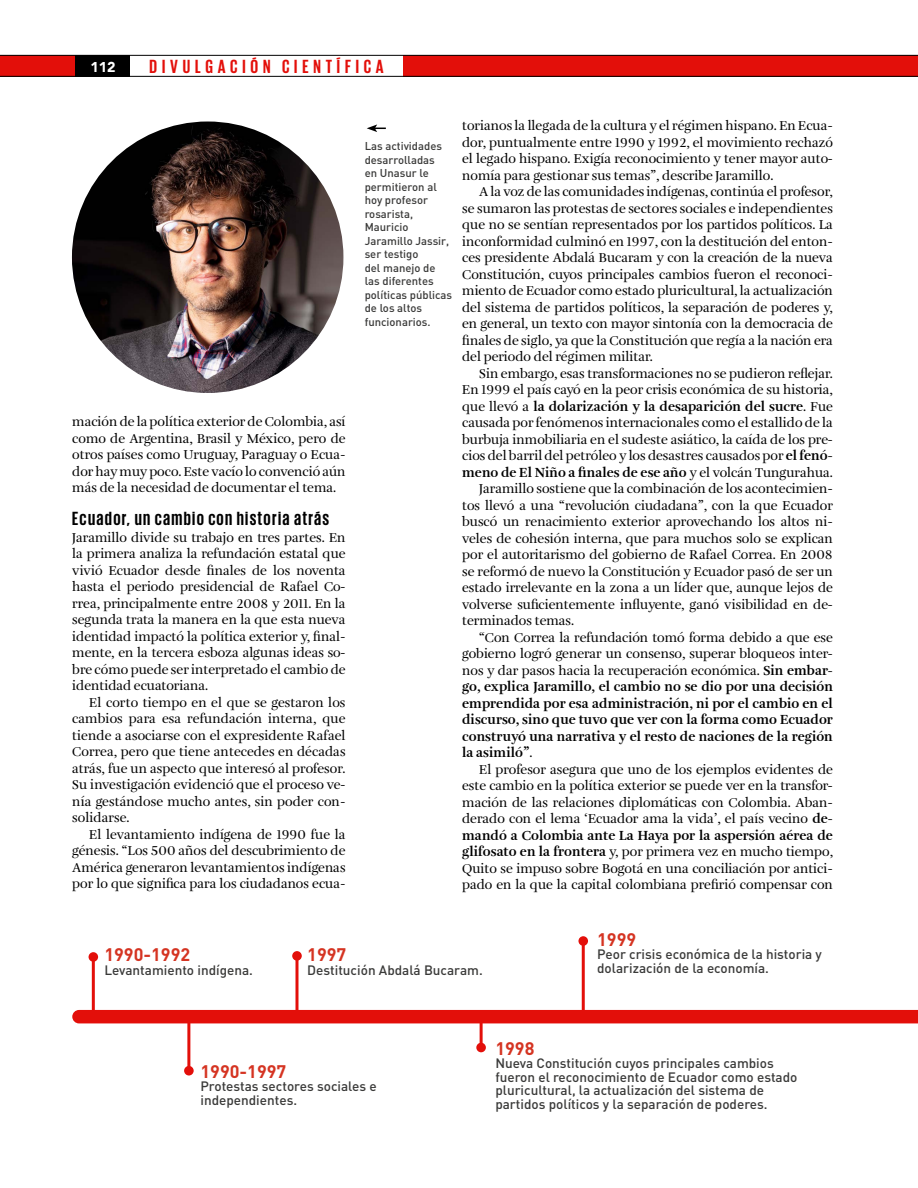
<style>
.page{position:relative;width:918px;height:1188px;background:#fff}
.page>*{position:absolute;margin:0;border:0;box-sizing:border-box;transform-origin:0 0}
.t1{font:700 19.5px "Giorgio Sans";letter-spacing:.07em;color:#000}
.t2{font:700 19.5px "Giorgio Sans";letter-spacing:.25em;color:#e30f0a}
.t3{font:700 18px "DIN";color:#d53422}
.t4{font:900 14.25px "Avenir";color:#fff}
.t5{font:13.5px/16.5px "Amalia Pro";color:#000;text-align:justify}
.t6{font:700 13.5px "Amalia Pro";color:#000}
.t7{font:500 13.5px/13.5px "DIN";color:#3a3a39}
.t8{font:500 11.25px/13.5px "DIN";color:#3a3a39}
.s1{font-weight:400}
.s2{font-weight:700}
</style>
<div class="page">
<svg style="left:367px;top:124px;width:19px;height:8px"></svg>
<svg style="left:0;top:55px;width:918px;height:22px"></svg>
<img style="left:72px;top:122px;width:271px;height:271px;border-radius:136px">
<div style="left:72px;top:1010px;width:846px;height:13px;background:#e30f0a"></div>
<div style="left:89px;top:952px;width:9px;height:10px;background:#e30f0a;border-radius:50%"></div>
<hr style="left:92px;top:959px;width:3px;height:54px;background:#e30f0a">
<div style="left:292px;top:951px;width:10px;height:10px;background:#e30f0a;border-radius:50%"></div>
<hr style="left:295px;top:958px;width:3px;height:54px;background:#e30f0a">
<div style="left:578px;top:936px;width:10px;height:10px;background:#e30f0a;border-radius:50%"></div>
<hr style="left:582px;top:943px;width:3px;height:69px;background:#e30f0a">
<div style="left:184px;top:1066px;width:10px;height:10px;background:#e30f0a;border-radius:50%"></div>
<hr style="left:187px;top:1020px;width:3px;height:49px;background:#e30f0a">
<div style="left:476px;top:1043px;width:10px;height:9px;background:#e30f0a;border-radius:50%"></div>
<hr style="left:480px;top:1020px;width:3px;height:26px;background:#e30f0a">
<p class="t4" style="left:90px;top:55px;width:27px">112</p>
<h1 class="t2" style="left:150px;top:57px;width:236px">DIVULGACIÓN CIENTÍFICA</h1>
<p class="t5" style="left:72px;top:414px;width:275px">mación de la política exterior de Colombia, así como de Argentina, Brasil y México, pero de otros países como Uruguay, Paraguay o Ecua&shy;dor hay muy poco. Este vacío lo convenció aún más de la necesidad de documentar el tema.</p>
<h1 class="t1" style="left:72px;top:509px;width:258px">Ecuador, un cambio con historia atrás</h1>
<p class="t5" style="left:72px;top:530px;width:275px">Jaramillo divide su trabajo en tres partes. En la primera analiza la refundación estatal que vivió Ecuador desde finales de los noventa hasta el periodo presidencial de Rafael Co&shy;rrea, principalmente entre 2008 y 2011. En la segunda trata la manera en la que esta nueva identidad impactó la política exterior y, final&shy;mente, en la tercera esboza algunas ideas so&shy;bre cómo puede ser interpretado el cambio de identidad ecuatoriana.</p>
<p class="t5" style="left:72px;top:695px;width:275px;text-indent:17px">El corto tiempo en el que se gestaron los cambios para esa refundación interna, que tiende a asociarse con el expresidente Rafael Correa, pero que tiene antecedes en décadas atrás, fue un aspecto que interesó al profesor.<br>Su investigación evidenció que el proceso ve&shy;nía gestándose mucho antes, sin poder con&shy;solidarse.</p>
<p class="t5" style="left:72px;top:827px;width:275px;text-indent:17px">El levantamiento indígena de 1990 fue la génesis. “Los 500 años del descubrimiento de América generaron levantamientos indígenas por lo que significa para los ciudadanos ecua-</p>
<p class="t8" style="left:365px;top:139px;width:89px">Las actividades desarrolladas<br>en Unasur le permitieron al hoy profesor rosarista,<br>Mauricio<br>Jaramillo Jassir, ser testigo<br>del manejo de las diferentes políticas públicas de los altos funcionarios.</p>
<p class="t5" style="left:462px;top:118px;width:372px">torianos la llegada de la cultura y el régimen hispano. En Ecua&shy;dor, puntualmente entre 1990 y 1992, el movimiento rechazó el legado hispano. Exigía reconocimiento y tener mayor auto&shy;nomía para gestionar sus temas”, describe Jaramillo.</p>
<p class="t5" style="left:462px;top:184px;width:372px;text-indent:17px">A la voz de las comunidades indígenas, continúa el profesor, se sumaron las protestas de sectores sociales e independientes que no se sentían representados por los partidos políticos. La inconformidad culminó en 1997, con la destitución del enton&shy;ces presidente Abdalá Bucaram y con la creación de la nueva Constitución, cuyos principales cambios fueron el reconoci&shy;miento de Ecuador como estado pluricultural, la actualización del sistema de partidos políticos, la separación de poderes y, en general, un texto con mayor sintonía con la democracia de finales de siglo, ya que la Constitución que regía a la nación era del periodo del régimen militar.</p>
<p class="t5" style="left:479px;top:365px;width:355px">Sin embargo, esas transformaciones no se pudieron reflejar.</p>
<p class="t5" style="left:462px;top:382px;width:372px">En 1999 el país cayó en la peor crisis económica de su historia,</p>
<p class="t6" style="left:462px;top:398px;width:372px"><span class="s1">que llevó a</span> la dolarización y la desaparición del sucre<span class="s1">. Fue</span></p>
<p class="t5" style="left:462px;top:415px;width:372px">causada por fenómenos internacionales como el estallido de la</p>
<p class="t5" style="left:462px;top:431px;width:372px">burbuja inmobiliaria en el sudeste asiático, la caída de los pre-</p>
<p class="t5" style="left:462px;top:448px;width:372px">cios del barril del petróleo y los desastres causados por <span class="s2">el fenó-</span></p>
<p class="t6" style="left:462px;top:464px;width:372px">meno de El Niño a finales de ese año <span class="s1">y el volcán Tungurahua.</span></p>
<p class="t5" style="left:479px;top:481px;width:355px">Jaramillo sostiene que la combinación de los acontecimien-</p>
<p class="t5" style="left:462px;top:497px;width:372px">tos llevó a una “revolución ciudadana”, con la que Ecuador</p>
<p class="t5" style="left:462px;top:514px;width:372px">buscó un renacimiento exterior aprovechando los altos ni-</p>
<p class="t5" style="left:462px;top:530px;width:372px">veles de cohesión interna, que para muchos solo se explican</p>
<p class="t5" style="left:462px;top:547px;width:372px">por el autoritarismo del gobierno de Rafael Correa. En 2008</p>
<p class="t5" style="left:462px;top:563px;width:372px">se reformó de nuevo la Constitución y Ecuador pasó de ser un</p>
<p class="t5" style="left:462px;top:580px;width:372px">estado irrelevante en la zona a un líder que, aunque lejos de</p>
<p class="t5" style="left:462px;top:596px;width:372px">volverse suficientemente influyente, ganó visibilidad en de-</p>
<p class="t5" style="left:462px;top:613px;width:114px">terminados temas.</p>
<p class="t5" style="left:479px;top:629px;width:355px">“Con Correa la refundación tomó forma debido a que ese</p>
<p class="t5" style="left:462px;top:646px;width:372px">gobierno logró generar un consenso, superar bloqueos inter-</p>
<p class="t5" style="left:462px;top:662px;width:372px">nos y dar pasos hacia la recuperación económica. <span class="s2">Sin embar-</span></p>
<p class="t6" style="left:462px;top:678px;width:372px">go, explica Jaramillo, el cambio no se dio por una decisión</p>
<p class="t6" style="left:462px;top:695px;width:372px">emprendida por esa administración, ni por el cambio en el</p>
<p class="t6" style="left:462px;top:711px;width:372px">discurso, sino que tuvo que ver con la forma como Ecuador</p>
<p class="t6" style="left:462px;top:728px;width:372px">construyó una narrativa y el resto de naciones de la región</p>
<p class="t6" style="left:462px;top:744px;width:72px">la asimiló”<span class="s1">.</span></p>
<p class="t5" style="left:479px;top:761px;width:355px">El profesor asegura que uno de los ejemplos evidentes de</p>
<p class="t5" style="left:462px;top:778px;width:372px">este cambio en la política exterior se puede ver en la transfor-</p>
<p class="t5" style="left:462px;top:794px;width:372px">mación de las relaciones diplomáticas con Colombia. Aban-</p>
<p class="t5" style="left:462px;top:811px;width:372px">derado con el lema ‘Ecuador ama la vida’, el país vecino <span class="s2">de-</span></p>
<p class="t6" style="left:462px;top:827px;width:372px">mandó a Colombia ante La Haya por la aspersión aérea de</p>
<p class="t5" style="left:462px;top:844px;width:372px"><span class="s2">glifosato en la frontera</span> y, por primera vez en mucho tiempo,</p>
<p class="t5" style="left:462px;top:860px;width:372px">Quito se impuso sobre Bogotá en una conciliación por antici-</p>
<p class="t5" style="left:462px;top:877px;width:372px">pado en la que la capital colombiana prefirió compensar con</p>
<h2 class="t3" style="left:104px;top:943px;width:87px">1990-1992</h2>
<p class="t7" style="left:104px;top:963px;width:150px">Levantamiento indígena.</p>
<h2 class="t3" style="left:307px;top:943px;width:41px">1997</h2>
<p class="t7" style="left:307px;top:963px;width:177px">Destitución Abdalá Bucaram.</p>
<h2 class="t3" style="left:597px;top:927px;width:41px">1999</h2>
<p class="t7" style="left:597px;top:947px;width:226px">Peor crisis económica de la historia y dolarización de la economía.</p>
<h2 class="t3" style="left:200px;top:1059px;width:87px">1990-1997</h2>
<p class="t7" style="left:200px;top:1079px;width:178px">Protestas sectores sociales e independientes.</p>
<h2 class="t3" style="left:495px;top:1036px;width:41px">1998</h2>
<p class="t7" style="left:495px;top:1056px;width:304px">Nueva Constitución cuyos principales cambios fueron el reconocimiento de Ecuador como estado pluricultural, la actualización del sistema de partidos políticos y la separación de poderes.</p>
</div>
